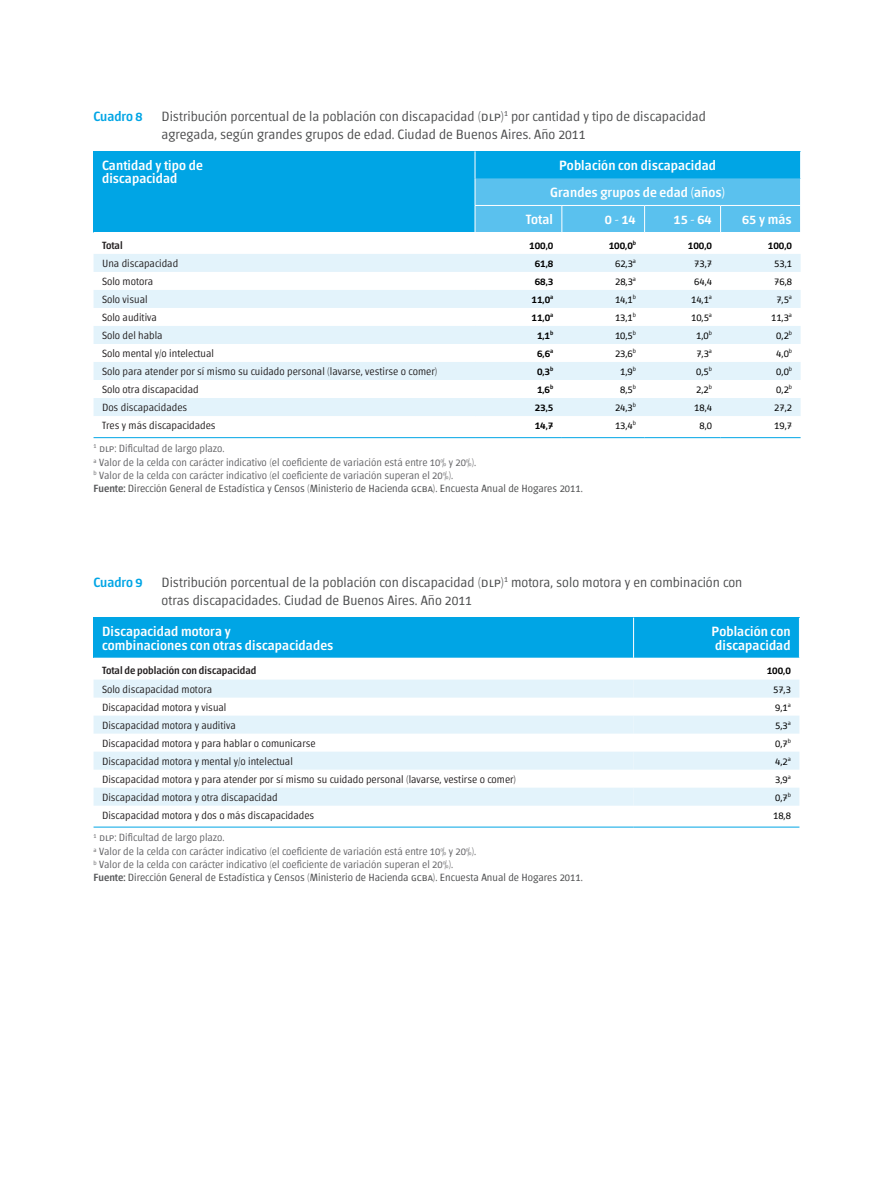
<style>
.page{position:relative;width:893px;height:1191px;background:#fff}
.page>*{position:absolute;margin:0;border:0;box-sizing:border-box;transform-origin:0 0}
.Titulo_cuadros{font:300 13.5px/18px "Chaco";color:#4b4c4d}
.Cabezal{font:500 13.5px "Chaco";letter-spacing:.01em;color:#fff}
.Titulo_cuadros-2{font:500 13.5px "Chaco";color:#00a5e5}
.variables{font:300 10.5px "Chaco";color:#231f20}
.Fuente{font:300 10.5px "Chaco";color:#636366}
.Fuente-2{font:300 10.5px "Chaco";color:#4b4c4d}
.Tabulados{font:300 10.5px "Chaco";color:#000}
.Tabulados-2{font:500 10.5px "Chaco";color:#000}
.variables-2{font:500 10.5px "Chaco";color:#231f20}
.s1{font-weight:500;color:#57585a}
</style>
<div class="page">
<div style="left:94px;top:151px;width:381px;height:81px;background:#00a5e5"></div>
<svg style="left:94px;top:254px;width:381px;height:162px;fill:#e3f3fb"></svg>
<svg style="left:475px;top:254px;width:326px;height:162px;fill:#e3f3fb"></svg>
<hr style="left:94px;top:437px;width:381px;height:1px;background:#00a5e5">
<hr style="left:475px;top:437px;width:87px;height:1px;background:#00a5e5">
<hr style="left:562px;top:437px;width:83px;height:1px;background:#00a5e5">
<hr style="left:645px;top:437px;width:76px;height:1px;background:#00a5e5">
<hr style="left:721px;top:437px;width:80px;height:1px;background:#00a5e5">
<svg style="left:475px;top:151px;width:326px;height:81px;background:#3eb8eb"></svg>
<div style="left:94px;top:617px;width:540px;height:41px;background:#00a5e5"></div>
<div style="left:634px;top:617px;width:165px;height:41px;background:#00a5e5"></div>
<svg style="left:94px;top:805px;width:705px;height:23px"></svg>
<svg style="left:94px;top:679px;width:540px;height:126px;fill:#e3f3fb"></svg>
<svg style="left:634px;top:679px;width:165px;height:147px"></svg>
<hr style="left:633px;top:617px;width:1px;height:41px;background:#fff">
<hr style="left:94px;top:826px;width:540px;height:1px;background:#00a5e5">
<hr style="left:634px;top:826px;width:165px;height:1px;background:#00a5e5">
<p class="Titulo_cuadros-2" style="left:94px;top:110px;width:51px">Cuadro 8</p>
<p class="Titulo_cuadros" style="left:162px;top:108px;width:546px">Distribución porcentual de la población con discapacidad (dlp)<sup>1</sup> por cantidad y tipo de discapacidad</p>
<p class="Titulo_cuadros" style="left:162px;top:126px;width:425px">agregada, según grandes grupos de edad. Ciudad de Buenos Aires. Año 2011</p>
<p class="Cabezal" style="left:102px;top:159px;width:102px">Cantidad y tipo de</p>
<p class="Cabezal" style="left:102px;top:173px;width:77px">discapacidad</p>
<p class="Cabezal" style="left:559px;top:159px;width:159px">Población con discapacidad</p>
<p class="Cabezal" style="left:550px;top:186px;width:177px">Grandes grupos de edad (años)</p>
<p class="Cabezal" style="left:526px;top:213px;width:29px">Total</p>
<p class="Cabezal" style="left:605px;top:213px;width:32px">0 - 14</p>
<p class="Cabezal" style="left:674px;top:213px;width:40px">15 - 64</p>
<p class="Cabezal" style="left:742px;top:213px;width:51px">65 y más</p>
<p class="variables-2" style="left:102px;top:240px;width:22px">Total</p>
<p class="Tabulados-2" style="left:529px;top:240px;width:26px">100,0</p>
<p class="Tabulados-2" style="left:609px;top:240px;width:29px">100,0<sup>b</sup></p>
<p class="Tabulados-2" style="left:688px;top:240px;width:26px">100,0</p>
<p class="Tabulados-2" style="left:768px;top:240px;width:26px">100,0</p>
<p class="variables" style="left:102px;top:258px;width:78px">Una discapacidad</p>
<p class="Tabulados-2" style="left:535px;top:258px;width:20px">61,8</p>
<p class="Tabulados" style="left:615px;top:258px;width:22px">62,3<sup>a</sup></p>
<p class="Tabulados" style="left:694px;top:258px;width:19px">73,7</p>
<p class="Tabulados" style="left:774px;top:258px;width:19px">53,1</p>
<p class="variables" style="left:102px;top:276px;width:53px">Solo motora</p>
<p class="Tabulados-2" style="left:535px;top:276px;width:20px">68,3</p>
<p class="Tabulados" style="left:615px;top:276px;width:22px">28,3<sup>a</sup></p>
<p class="Tabulados" style="left:694px;top:276px;width:19px">64,4</p>
<p class="Tabulados" style="left:774px;top:276px;width:19px">76,8</p>
<p class="variables" style="left:102px;top:294px;width:47px">Solo visual</p>
<p class="Tabulados-2" style="left:532px;top:294px;width:23px">11,0<sup>a</sup></p>
<p class="Tabulados" style="left:615px;top:294px;width:23px">14,1<sup>b</sup></p>
<p class="Tabulados" style="left:691px;top:294px;width:22px">14,1<sup>a</sup></p>
<p class="Tabulados" style="left:776px;top:294px;width:17px">7,5<sup>a</sup></p>
<p class="variables" style="left:102px;top:312px;width:56px">Solo auditiva</p>
<p class="Tabulados-2" style="left:532px;top:312px;width:23px">11,0<sup>a</sup></p>
<p class="Tabulados" style="left:615px;top:312px;width:23px">13,1<sup>b</sup></p>
<p class="Tabulados" style="left:691px;top:312px;width:22px">10,5<sup>a</sup></p>
<p class="Tabulados" style="left:771px;top:312px;width:22px">11,3<sup>a</sup></p>
<p class="variables" style="left:102px;top:330px;width:62px">Solo del habla</p>
<p class="Tabulados-2" style="left:537px;top:330px;width:18px">1,1<sup>b</sup></p>
<p class="Tabulados" style="left:615px;top:330px;width:23px">10,5<sup>b</sup></p>
<p class="Tabulados" style="left:696px;top:330px;width:17px">1,0<sup>b</sup></p>
<p class="Tabulados" style="left:776px;top:330px;width:17px">0,2<sup>b</sup></p>
<p class="variables" style="left:102px;top:348px;width:113px">Solo mental y/o intelectual</p>
<p class="Tabulados-2" style="left:537px;top:348px;width:18px">6,6<sup>a</sup></p>
<p class="Tabulados" style="left:615px;top:348px;width:23px">23,6<sup>b</sup></p>
<p class="Tabulados" style="left:696px;top:348px;width:17px">7,3<sup>a</sup></p>
<p class="Tabulados" style="left:776px;top:348px;width:17px">4,0<sup>b</sup></p>
<p class="variables" style="left:102px;top:366px;width:337px">Solo para atender por sí mismo su cuidado personal (lavarse, vestirse o comer)</p>
<p class="Tabulados-2" style="left:537px;top:366px;width:18px">0,3<sup>b</sup></p>
<p class="Tabulados" style="left:620px;top:366px;width:17px">1,9<sup>b</sup></p>
<p class="Tabulados" style="left:696px;top:366px;width:17px">0,5<sup>b</sup></p>
<p class="Tabulados" style="left:776px;top:366px;width:17px">0,0<sup>b</sup></p>
<p class="variables" style="left:102px;top:384px;width:98px">Solo otra discapacidad</p>
<p class="Tabulados-2" style="left:537px;top:384px;width:18px">1,6<sup>b</sup></p>
<p class="Tabulados" style="left:620px;top:384px;width:17px">8,5<sup>b</sup></p>
<p class="Tabulados" style="left:696px;top:384px;width:17px">2,2<sup>b</sup></p>
<p class="Tabulados" style="left:776px;top:384px;width:17px">0,2<sup>b</sup></p>
<p class="variables" style="left:102px;top:402px;width:87px">Dos discapacidades</p>
<p class="Tabulados-2" style="left:535px;top:402px;width:20px">23,5</p>
<p class="Tabulados" style="left:615px;top:402px;width:23px">24,3<sup>b</sup></p>
<p class="Tabulados" style="left:694px;top:402px;width:19px">18,4</p>
<p class="Tabulados" style="left:774px;top:402px;width:19px">27,2</p>
<p class="variables" style="left:102px;top:420px;width:115px">Tres y más discapacidades</p>
<p class="Tabulados-2" style="left:535px;top:420px;width:20px">14,7</p>
<p class="Tabulados" style="left:615px;top:420px;width:23px">13,4<sup>b</sup></p>
<p class="Tabulados" style="left:699px;top:420px;width:14px">8,0</p>
<p class="Tabulados" style="left:774px;top:420px;width:19px">19,7</p>
<p class="Fuente" style="left:94px;top:443px;width:133px"><sup>1</sup> dlp: Dificultad de largo plazo.</p>
<p class="Fuente" style="left:94px;top:457px;width:384px"><sup>a</sup> Valor de la celda con carácter indicativo (el coeficiente de variación está entre 10% y 20%).</p>
<p class="Fuente" style="left:94px;top:470px;width:361px"><sup>b</sup> Valor de la celda con carácter indicativo (el coeficiente de variación superan el 20%).</p>
<p class="Fuente-2" style="left:94px;top:483px;width:491px"><span class="s1">Fuente:</span> Dirección General de Estadística y Censos (Ministerio de Hacienda gcba). Encuesta Anual de Hogares 2011.</p>
<p class="Titulo_cuadros-2" style="left:94px;top:576px;width:51px">Cuadro 9</p>
<p class="Titulo_cuadros" style="left:162px;top:574px;width:582px">Distribución porcentual de la población con discapacidad (dlp)<sup>1</sup> motora, solo motora y en combinación con otras discapacidades. Ciudad de Buenos Aires. Año 2011</p>
<p class="Cabezal" style="left:102px;top:625px;width:130px">Discapacidad motora y</p>
<p class="Cabezal" style="left:102px;top:639px;width:233px">combinaciones con otras discapacidades</p>
<p class="Cabezal" style="left:712px;top:625px;width:81px">Población con</p>
<p class="Cabezal" style="left:715px;top:639px;width:77px">discapacidad</p>
<p class="variables-2" style="left:102px;top:666px;width:156px">Total de población con discapacidad</p>
<p class="Tabulados-2" style="left:767px;top:666px;width:26px">100,0</p>
<p class="variables" style="left:102px;top:684px;width:112px">Solo discapacidad motora</p>
<p class="Tabulados" style="left:773px;top:684px;width:19px">57,3</p>
<p class="variables" style="left:102px;top:702px;width:126px">Discapacidad motora y visual</p>
<p class="Tabulados" style="left:775px;top:702px;width:17px">9,1<sup>a</sup></p>
<p class="variables" style="left:102px;top:720px;width:135px">Discapacidad motora y auditiva</p>
<p class="Tabulados" style="left:775px;top:720px;width:17px">5,3<sup>a</sup></p>
<p class="variables" style="left:102px;top:738px;width:215px">Discapacidad motora y para hablar o comunicarse</p>
<p class="Tabulados" style="left:775px;top:738px;width:17px">0,7<sup>b</sup></p>
<p class="variables" style="left:102px;top:756px;width:192px">Discapacidad motora y mental y/o intelectual</p>
<p class="Tabulados" style="left:775px;top:756px;width:17px">4,2<sup>a</sup></p>
<p class="variables" style="left:102px;top:774px;width:416px">Discapacidad motora y para atender por sí mismo su cuidado personal (lavarse, vestirse o comer)</p>
<p class="Tabulados" style="left:775px;top:774px;width:17px">3,9<sup>a</sup></p>
<p class="variables" style="left:102px;top:792px;width:177px">Discapacidad motora y otra discapacidad</p>
<p class="Tabulados" style="left:775px;top:792px;width:17px">0,7<sup>b</sup></p>
<p class="variables" style="left:102px;top:810px;width:214px">Discapacidad motora y dos o más discapacidades</p>
<p class="Tabulados" style="left:773px;top:810px;width:19px">18,8</p>
<p class="Fuente" style="left:94px;top:833px;width:133px"><sup>1</sup> dlp: Dificultad de largo plazo.</p>
<p class="Fuente" style="left:94px;top:847px;width:384px"><sup>a</sup> Valor de la celda con carácter indicativo (el coeficiente de variación está entre 10% y 20%).</p>
<p class="Fuente" style="left:94px;top:860px;width:361px"><sup>b</sup> Valor de la celda con carácter indicativo (el coeficiente de variación superan el 20%).</p>
<p class="Fuente-2" style="left:94px;top:872px;width:491px"><span class="s1">Fuente:</span> Dirección General de Estadística y Censos (Ministerio de Hacienda gcba). Encuesta Anual de Hogares 2011.</p>
</div>
